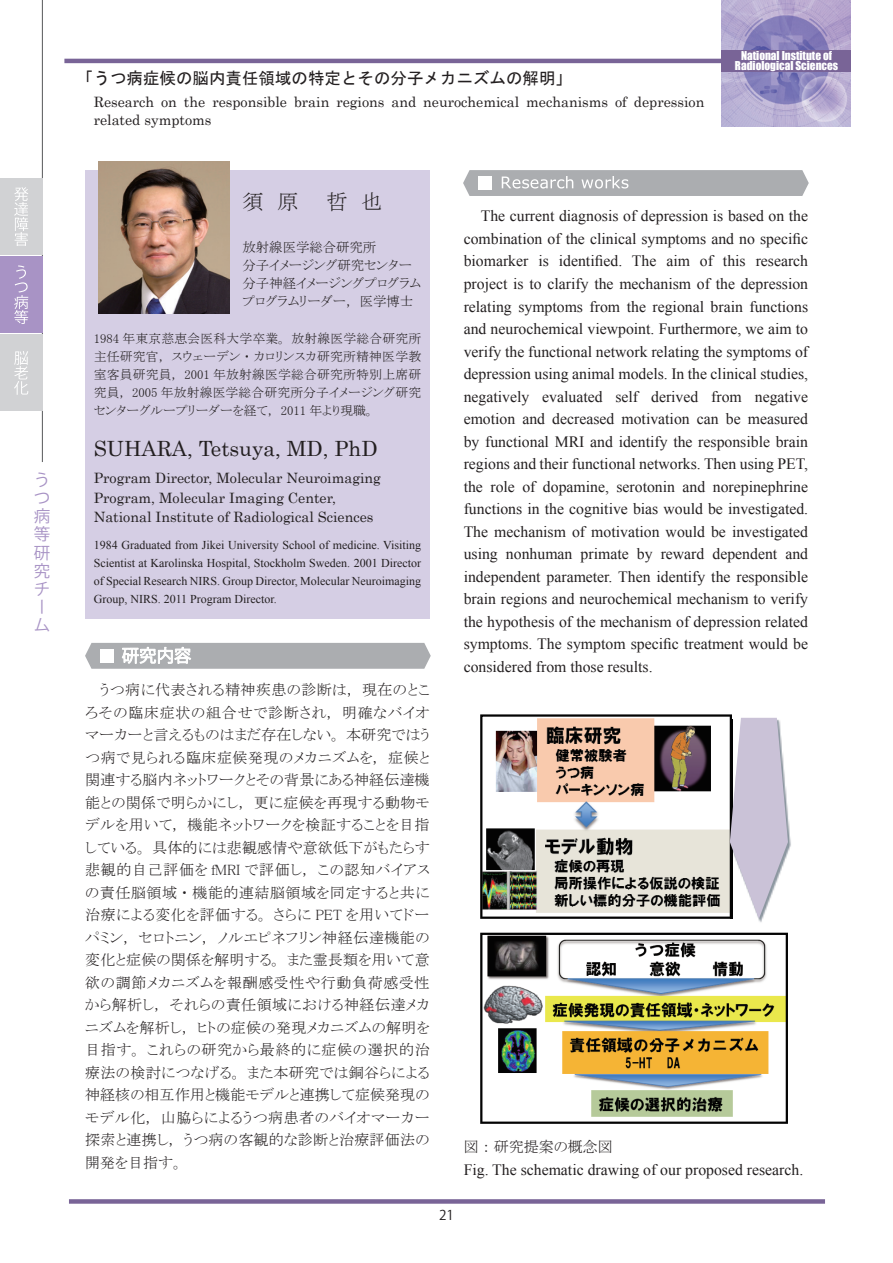
<style>
.page{position:relative;width:893px;height:1263px;background:#fff}
.page>*{position:absolute;margin:0;border:0;box-sizing:border-box;transform-origin:0 0}
.t1{font:21px "Century";color:#231f20}
.t2{font:21px "MS P Mincho";color:#231f20}
.t3{font:16.5px "MS Gothic";color:#231f20}
.t4{font:16.5px/18.1px "Koz Go Pro";color:#a893c5}
.t5{font:15.75px/22.5px "Times New Roman";color:#231f20;text-align:justify}
.t6{font:15px/22.5px "MS P Mincho";letter-spacing:.015em;color:#231f20;text-align:justify}
.t7{font:14.25px/19.5px "Century";color:#231f20}
.t8{font:13.5px/18px "MS P Mincho";color:#231f20}
.t9{font:13.5px "Koz Go Pro";color:#231f20}
.t10{font:12.75px/18px "MS P Mincho";color:#231f20;text-align:justify}
.t11{font:12px/18px "Times New Roman";color:#231f20;text-align:justify}
.t12{font:11.25px/10.5px "Impact";color:#fff;text-align:center}
</style>
<div class="page">
<div style="left:69px;top:1199px;width:756px;height:5px;background:#796497"></div>
<img style="left:721px;top:0;width:130px;height:126px">
<hr style="left:64px;top:59px;width:756px;height:4px;background:#796497">
<div style="left:721px;top:50px;width:130px;height:21px;background:#796497"></div>
<hr style="left:42px;top:0;width:1px;height:462px;background:#57585a">
<div style="left:0;top:335px;width:43px;height:76px;background:#d1d2d4"></div>
<svg style="left:14px;top:351px;width:14px;height:44px"></svg>
<div style="left:0;top:256px;width:43px;height:77px;background:#a893c5"></div>
<svg style="left:14px;top:265px;width:14px;height:59px"></svg>
<div style="left:0;top:178px;width:43px;height:77px;background:#d1d2d4"></div>
<svg style="left:14px;top:187px;width:14px;height:59px"></svg>
<div style="left:85px;top:170px;width:345px;height:449px;background:#d5cee4"></div>
<svg style="left:85px;top:643px;width:346px;height:26px;background:#b3b5b8"></svg>
<div style="left:101px;top:649px;width:13px;height:13px;background:#fff"></div>
<svg style="left:463px;top:170px;width:346px;height:26px;background:#b2b4b7"></svg>
<img style="left:98px;top:162px;width:132px;height:152px">
<svg style="left:480px;top:933px;width:308px;height:191px"></svg>
<svg style="left:480px;top:714px;width:252px;height:205px"></svg>
<img style="left:758px;top:819px;width:33px;height:103px">
<svg style="left:730px;top:718px;width:58px;height:201px"></svg>
<p class="t4" style="left:34px;top:471px;width:17px">うつ病等研究チーム</p>
<p class="t3" style="left:77px;top:70px;width:496px">「うつ病症候の脳内責任領域の特定とその分子メカニズムの解明」</p>
<p class="t7" style="left:94px;top:92px;width:612px;line-height:18px">Research on the responsible brain regions and neurochemical mechanisms of depression related symptoms</p>
<p class="t12" style="left:735px;top:50px;width:105px">National Institute of<br>Radiological Sciences</p>
<h1 class="t2" style="left:243px;top:191px;width:141px">須　原　　哲　也</h1>
<p class="t8" style="left:243px;top:238px;width:180px">放射線医学総合研究所<br>分子イメージング研究センター分子神経イメージングプログラムプログラムリーダー，医学博士</p>
<p class="t10" style="left:94px;top:329px;width:329px">1984 年東京慈恵会医科大学卒業。放射線医学総合研究所主任研究官，スウェーデン・カロリンスカ研究所精神医学教室客員研究員， 2001 年放射線医学総合研究所特別上席研究員， 2005 年放射線医学総合研究所分子イメージング研究センターグループリーダーを経て， 2011 年より現職。</p>
<h1 class="t1" style="left:94px;top:431px;width:285px">SUHARA, Tetsuya, MD, PhD</h1>
<p class="t7" style="left:94px;top:467px;width:289px">Program Director, Molecular Neuroimaging<br>Program, Molecular Imaging Center,<br>National Institute of Radiological Sciences</p>
<p class="t11" style="left:94px;top:536px;width:329px">1984 Graduated from Jikei University School of medicine. Visiting Scientist at Karolinska Hospital, Stockholm Sweden. 2001 Director of Special Research NIRS. Group Director, Molecular Neuroimaging Group, NIRS. 2011 Program Director.</p>
<p class="t6" style="left:85px;top:679px;width:346px;text-indent:15px">うつ病に代表される精神疾患の診断は，現在のところその臨床症状の組合せで診断され，明確なバイオマーカーと言えるものはまだ存在しない。本研究ではうつ病で見られる臨床症候発現のメカニズムを，症候と関連する脳内ネットワークとその背景にある神経伝達機能との関係で明らかにし，更に症候を再現する動物モデルを用いて，機能ネットワークを検証することを目指している。具体的には悲観感情や意欲低下がもたらす悲観的自己評価を fMRI で評価し，この認知バイアスの責任脳領域・機能的連結脳領域を同定すると共に治療による変化を評価する。さらに PET を用いてドーパミン，セロトニン，ノルエピネフリン神経伝達機能の変化と症候の関係を解明する。また霊長類を用いて意欲の調節メカニズムを報酬感受性や行動負荷感受性から解析し，それらの責任領域における神経伝達メカニズムを解析し，ヒトの症候の発現メカニズムの解明を目指す。これらの研究から最終的に症候の選択的治療法の検討につなげる。また本研究では銅谷らによる神経核の相互作用と機能モデルと連携して症候発現のモデル化，山脇らによるうつ病患者のバイオマーカー探索と連携し，うつ病の客観的な診断と治療評価法の開発を目指す。</p>
<p class="t9" style="left:439px;top:1206px;width:16px">21</p>
<p class="t5" style="left:464px;top:205px;width:346px;text-indent:17px">The current diagnosis of depression is based on the combination of the clinical symptoms and no specific biomarker is identified. The aim of this research project is to clarify the mechanism of the depression relating symptoms from the regional brain functions and neurochemical viewpoint. Furthermore, we aim to verify the functional network relating the symptoms of depression using animal models. In the clinical studies, negatively evaluated self derived from negative emotion and decreased motivation can be measured by functional MRI and identify the responsible brain regions and their functional networks. Then using PET, the role of dopamine, serotonin and norepinephrine functions in the cognitive bias would be investigated.<br>The mechanism of motivation would be investigated using nonhuman primate by reward dependent and independent parameter. Then identify the responsible brain regions and neurochemical mechanism to verify the hypothesis of the mechanism of depression related symptoms. The symptom specific treatment would be considered from those results.</p>
<p class="t6" style="left:464px;top:1135px;width:151px">図：研究提案の概念図</p>
<p class="t5" style="left:464px;top:1158px;width:341px">Fig. The schematic drawing of our proposed research.</p>
</div>
